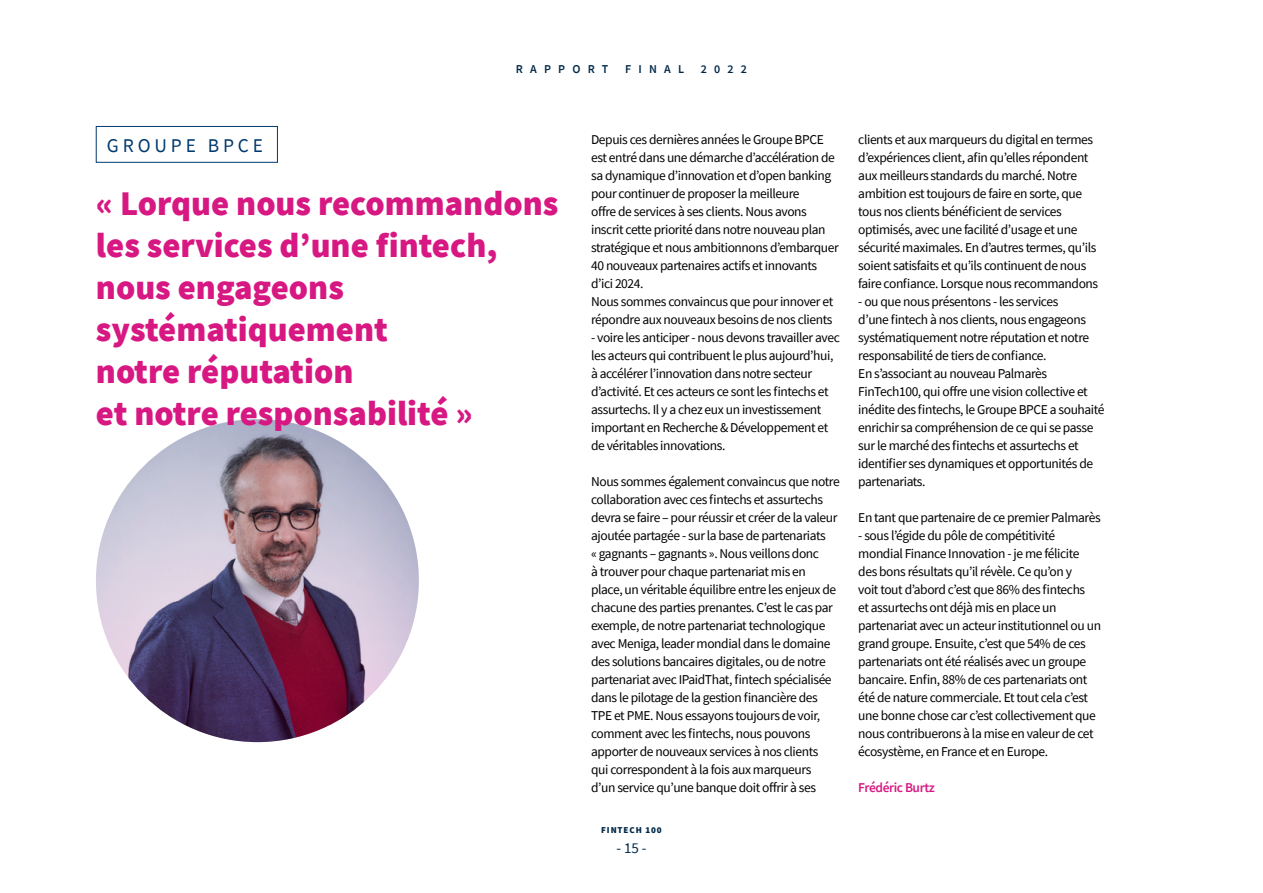
<style>
.page{position:relative;width:1263px;height:893px;background:#fff}
.page>*{position:absolute;margin:0;border:0;box-sizing:border-box;transform-origin:0 0}
.t1{font:900 34.5px/42px "Source Sans Pro";color:#d81882}
.t2{font:19.5px "Source Sans Pro";letter-spacing:.2em;color:#003a6e}
.t3{font:15px "Source Sans Pro";color:#002949}
.t4{font:13.5px/18px "Source Sans Pro";letter-spacing:-.03em;color:#000}
.t5{font:600 13.5px "Source Sans Pro";letter-spacing:-.03em;color:#d81882}
.t6{font:600 12px "Source Sans Pro";letter-spacing:.6em;color:#002949}
.t7{font:900 9px "Source Sans Pro";letter-spacing:.1em;color:#002949}
</style>
<div class="page">
<div style="left:96px;top:126px;width:182px;height:37px;border:1px solid #003a6e"></div>
<svg style="left:96px;top:419px;width:323px;height:323px;background:#958099"></svg>
<p class="t6" style="left:516px;top:61px;width:94px">RAPPORT</p>
<p class="t6" style="left:625px;top:61px;width:60px">FINAL</p>
<p class="t6" style="left:701px;top:61px;width:48px">2022</p>
<h2 class="t2" style="left:107px;top:133px;width:158px">GROUPE BPCE</h2>
<h1 class="t1" style="left:96px;top:182px;width:464px">« Lorque nous recommandons les services d’une fintech, nous engageons systématiquement<br>notre réputation<br>et notre responsabilité »</h1>
<p class="t4" style="left:591px;top:130px;width:249px">Depuis ces dernières années le Groupe BPCE est entré dans une démarche d’accélération de sa dynamique d’innovation et d’open banking pour continuer de proposer la meilleure<br>offre de services à ses clients. Nous avons inscrit cette priorité dans notre nouveau plan stratégique et nous ambitionnons d’embarquer 40 nouveaux partenaires actifs et innovants d’ici 2024.<br>Nous sommes convaincus que pour innover et répondre aux nouveaux besoins de nos clients</p>
<p class="t4" style="left:591px;top:328px;width:250px">- voire les anticiper - nous devons travailler avec les acteurs qui contribuent le plus aujourd’hui, à accélérer l’innovation dans notre secteur d’activité. Et ces acteurs ce sont les fintechs et assurtechs. Il y a chez eux un investissement important en Recherche &amp; Développement et de véritables innovations.</p>
<p class="t4" style="left:591px;top:472px;width:250px">Nous sommes également convaincus que notre collaboration avec ces fintechs et assurtechs devra se faire – pour réussir et créer de la valeur ajoutée partagée - sur la base de partenariats<br>« gagnants – gagnants ». Nous veillons donc<br>à trouver pour chaque partenariat mis en place, un véritable équilibre entre les enjeux de chacune des parties prenantes. C’est le cas par exemple, de notre partenariat technologique avec Meniga, leader mondial dans le domaine des solutions bancaires digitales, ou de notre partenariat avec IPaidThat, fintech spécialisée dans le pilotage de la gestion financière des TPE et PME. Nous essayons toujours de voir, comment avec les fintechs, nous pouvons apporter de nouveaux services à nos clients<br>qui correspondent à la fois aux marqueurs<br>d’un service qu’une banque doit offrir à ses</p>
<p class="t7" style="left:601px;top:824px;width:62px">FINTECH 100</p>
<p class="t3" style="left:616px;top:838px;width:32px">- 15 -</p>
<p class="t4" style="left:858px;top:130px;width:241px">clients et aux marqueurs du digital en termes d’expériences client, afin qu’elles répondent aux meilleurs standards du marché. Notre ambition est toujours de faire en sorte, que tous nos clients bénéficient de services optimisés, avec une facilité d’usage et une sécurité maximales. En d’autres termes, qu’ils soient satisfaits et qu’ils continuent de nous faire confiance. Lorsque nous recommandons</p>
<p class="t4" style="left:858px;top:292px;width:248px">- ou que nous présentons - les services<br>d’une fintech à nos clients, nous engageons systématiquement notre réputation et notre responsabilité de tiers de confiance.<br>En s’associant au nouveau Palmarès FinTech100, qui offre une vision collective et inédite des fintechs, le Groupe BPCE a souhaité enrichir sa compréhension de ce qui se passe sur le marché des fintechs et assurtechs et identifier ses dynamiques et opportunités de partenariats.</p>
<p class="t4" style="left:858px;top:508px;width:244px">En tant que partenaire de ce premier Palmarès</p>
<p class="t4" style="left:858px;top:526px;width:244px">- sous l’égide du pôle de compétitivité mondial Finance Innovation - je me félicite des bons résultats qu’il révèle. Ce qu’on y<br>voit tout d’abord c’est que 86% des fintechs<br>et assurtechs ont déjà mis en place un partenariat avec un acteur institutionnel ou un grand groupe. Ensuite, c’est que 54% de ces partenariats ont été réalisés avec un groupe bancaire. Enfin, 88% de ces partenariats ont été de nature commerciale. Et tout cela c’est une bonne chose car c’est collectivement que nous contribuerons à la mise en valeur de cet écosystème, en France et en Europe.</p>
<p class="t5" style="left:858px;top:778px;width:78px">Frédéric Burtz</p>
</div>
